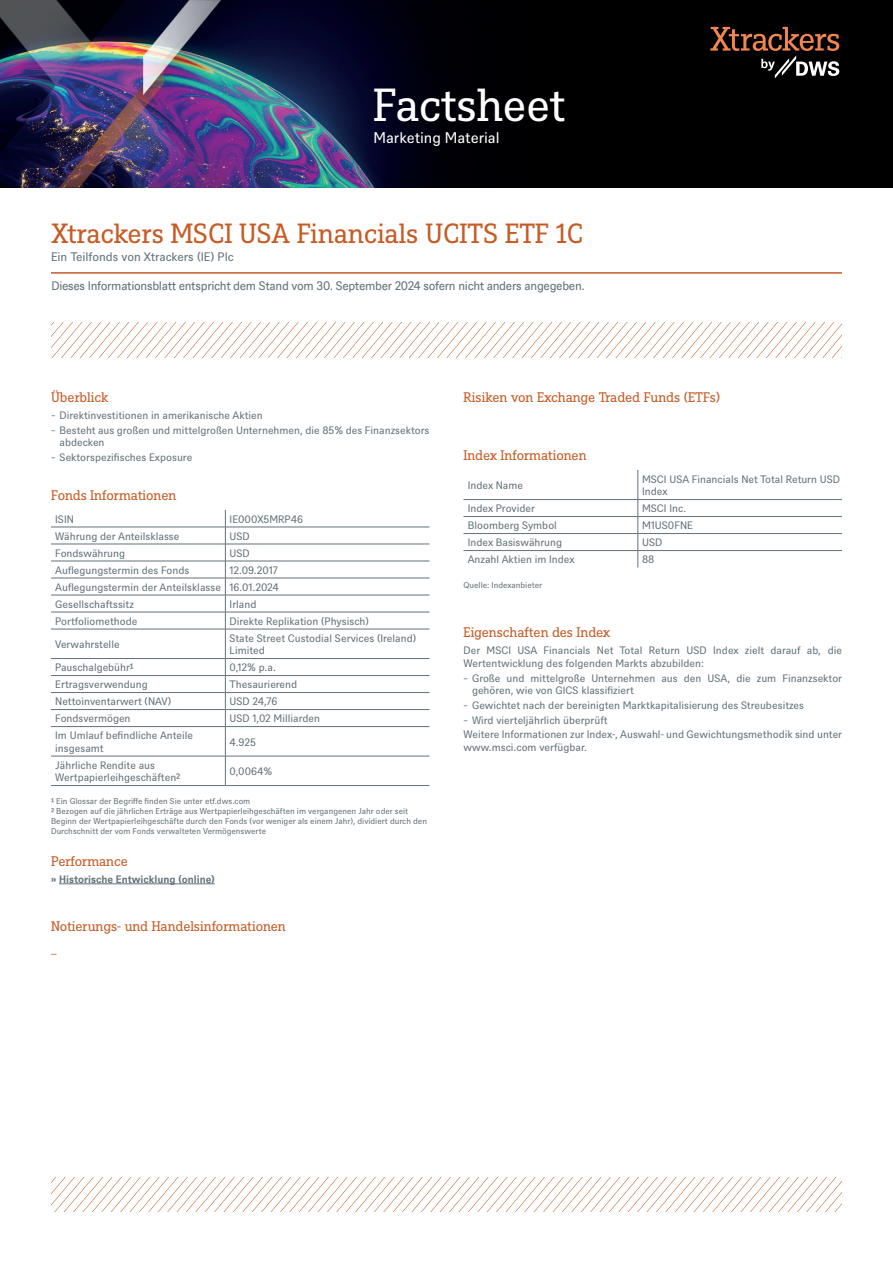
<style>
.page{position:relative;width:893px;height:1263px;background:#fff}
.page>*{position:absolute;margin:0;border:0;box-sizing:border-box;transform-origin:0 0}
.t1{font:45px "DWS Slab";letter-spacing:-.01em;color:#fff}
.t2{font:27px "DWS Slab";color:#c55c26}
.t3{font:15px "DWS Sans";color:#fff}
.t4{font:13.5px "DWS Slab";letter-spacing:-.01em;color:#c55c26}
.t5{font:300 13.5px "DWS Sans";color:#c55c26}
.t6{font:12px "DWS Sans TT";letter-spacing:-.025em;color:#627179}
.t7{font:12px "DWS Sans";color:#627179}
.t8{font:10.5px/12.6px "DWS Sans";color:#627179}
.t9{font:700 10.5px "DWS Sans";color:#627179}
.t10{font:8.25px/9.9px "DWS Sans";color:#627179}
</style>
<div class="page">
<hr style="left:59px;top:883px;width:156px;height:1px;background:#627179">
<hr style="left:51px;top:527px;width:174px;height:1px;background:#627179">
<hr style="left:225px;top:527px;width:204px;height:1px;background:#627179">
<hr style="left:51px;top:544px;width:174px;height:1px;background:#627179">
<hr style="left:225px;top:544px;width:204px;height:1px;background:#627179">
<hr style="left:51px;top:561px;width:174px;height:1px;background:#627179">
<hr style="left:225px;top:561px;width:204px;height:1px;background:#627179">
<hr style="left:51px;top:578px;width:174px;height:1px;background:#627179">
<hr style="left:225px;top:578px;width:204px;height:1px;background:#627179">
<hr style="left:51px;top:595px;width:174px;height:1px;background:#627179">
<hr style="left:225px;top:595px;width:204px;height:1px;background:#627179">
<hr style="left:51px;top:612px;width:174px;height:1px;background:#627179">
<hr style="left:225px;top:612px;width:204px;height:1px;background:#627179">
<hr style="left:51px;top:629px;width:174px;height:1px;background:#627179">
<hr style="left:225px;top:629px;width:204px;height:1px;background:#627179">
<hr style="left:51px;top:658px;width:174px;height:1px;background:#627179">
<hr style="left:225px;top:658px;width:204px;height:1px;background:#627179">
<hr style="left:51px;top:675px;width:174px;height:1px;background:#627179">
<hr style="left:225px;top:675px;width:204px;height:1px;background:#627179">
<hr style="left:51px;top:692px;width:174px;height:1px;background:#627179">
<hr style="left:51px;top:709px;width:174px;height:1px;background:#627179">
<hr style="left:51px;top:726px;width:174px;height:1px;background:#627179">
<hr style="left:51px;top:756px;width:174px;height:1px;background:#627179">
<hr style="left:51px;top:785px;width:174px;height:1px;background:#627179">
<hr style="left:225px;top:785px;width:204px;height:1px;background:#627179">
<hr style="left:225px;top:692px;width:204px;height:1px;background:#627179">
<hr style="left:225px;top:709px;width:204px;height:1px;background:#627179">
<hr style="left:225px;top:726px;width:204px;height:1px;background:#627179">
<hr style="left:225px;top:756px;width:204px;height:1px;background:#627179">
<svg style="left:225px;top:510px;width:1px;height:275px"></svg>
<hr style="left:463px;top:499px;width:175px;height:1px;background:#627179">
<hr style="left:638px;top:499px;width:204px;height:1px;background:#627179">
<hr style="left:463px;top:516px;width:175px;height:1px;background:#627179">
<hr style="left:638px;top:516px;width:204px;height:1px;background:#627179">
<hr style="left:463px;top:533px;width:175px;height:1px;background:#627179">
<hr style="left:638px;top:533px;width:204px;height:1px;background:#627179">
<hr style="left:463px;top:550px;width:175px;height:1px;background:#627179">
<hr style="left:638px;top:550px;width:204px;height:1px;background:#627179">
<svg style="left:638px;top:470px;width:1px;height:98px"></svg>
<hr style="left:51px;top:272px;width:791px;height:2px;background:#c55c26">
<svg style="left:52px;top:322px;width:790px;height:35px"></svg>
<img style="left:0;top:0;width:893px;height:188px">
<svg style="left:710px;top:27px;width:129px;height:51px;background:#3a2921"></svg>
<svg style="left:51px;top:1177px;width:791px;height:35px"></svg>
<h1 class="t1" style="left:373px;top:74px;width:193px">Factsheet</h1>
<h3 class="t3" style="left:373px;top:127px;width:128px">Marketing Material</h3>
<h2 class="t2" style="left:51px;top:215px;width:534px">Xtrackers MSCI USA Financials UCITS ETF 1C</h2>
<p class="t7" style="left:51px;top:249px;width:184px">Ein Teilfonds von Xtrackers (IE) Plc</p>
<p class="t6" style="left:51px;top:278px;width:535px">Dieses Informationsblatt entspricht dem Stand vom 30. September 2024 sofern nicht anders angegeben.</p>
<p class="t4" style="left:51px;top:388px;width:59px">Überblick</p>
<p class="t8" style="left:51px;top:407px;width:380px;line-height:14.7px">̵ Direktinvestitionen in amerikanische Aktien<br>̵ Besteht aus großen und mittelgroßen Unternehmen, die 85% des Finanzsektors</p>
<p class="t8" style="left:51px;top:434px;width:143px;line-height:14.7px;text-indent:9px">abdecken<br>̵ Sektorspezifisches Exposure</p>
<p class="t4" style="left:51px;top:486px;width:127px">Fonds Informationen</p>
<p class="t8" style="left:55px;top:512px;width:20px">ISIN</p>
<p class="t8" style="left:230px;top:512px;width:75px">IE000X5MRP46</p>
<p class="t8" style="left:55px;top:529px;width:126px">Währung der Anteilsklasse</p>
<p class="t8" style="left:230px;top:529px;width:22px">USD</p>
<p class="t8" style="left:55px;top:546px;width:71px">Fondswährung</p>
<p class="t8" style="left:230px;top:546px;width:22px">USD</p>
<p class="t8" style="left:55px;top:563px;width:136px">Auflegungstermin des Fonds</p>
<p class="t8" style="left:55px;top:561px;width:225px;line-height:17px;text-align:justify;text-indent:174px">12.09.2017<br>Auflegungstermin der Anteilsklasse 16.01.2024<br>Gesellschaftssitz</p>
<p class="t8" style="left:230px;top:597px;width:28px">Irland</p>
<p class="t8" style="left:55px;top:614px;width:84px">Portfoliomethode</p>
<p class="t8" style="left:230px;top:614px;width:141px">Direkte Replikation (Physisch)</p>
<p class="t8" style="left:55px;top:637px;width:66px">Verwahrstelle</p>
<p class="t8" style="left:230px;top:631px;width:188px">State Street Custodial Services (Ireland)<br>Limited</p>
<p class="t8" style="left:55px;top:660px;width:80px">Pauschalgebühr¹</p>
<p class="t8" style="left:230px;top:660px;width:48px">0,12% p.a.</p>
<p class="t8" style="left:55px;top:677px;width:94px">Ertragsverwendung</p>
<p class="t8" style="left:230px;top:677px;width:69px">Thesaurierend</p>
<p class="t8" style="left:55px;top:694px;width:117px">Nettoinventarwert (NAV)</p>
<p class="t8" style="left:230px;top:694px;width:49px">USD 24,76</p>
<p class="t8" style="left:55px;top:711px;width:77px">Fondsvermögen</p>
<p class="t8" style="left:230px;top:711px;width:92px">USD 1,02 Milliarden</p>
<p class="t8" style="left:55px;top:728px;width:139px">Im Umlauf befindliche Anteile insgesamt</p>
<p class="t8" style="left:230px;top:735px;width:28px">4.925</p>
<p class="t8" style="left:55px;top:758px;width:127px">Jährliche Rendite aus<br>Wertpapierleihgeschäften²</p>
<p class="t8" style="left:230px;top:764px;width:44px">0,0064%</p>
<p class="t10" style="left:51px;top:795px;width:377px">¹ Ein Glossar der Begriffe finden Sie unter etf.dws.com<br>² Bezogen auf die jährlichen Erträge aus Wertpapierleihgeschäften im vergangenen Jahr oder seit Beginn der Wertpapierleihgeschäfte durch den Fonds (vor weniger als einem Jahr), dividiert durch den Durchschnitt der vom Fonds verwalteten Vermögenswerte</p>
<p class="t4" style="left:51px;top:852px;width:78px">Performance</p>
<p class="t9" style="left:51px;top:872px;width:165px">» Historische Entwicklung (online)</p>
<p class="t4" style="left:51px;top:917px;width:236px">Notierungs- und Handelsinformationen</p>
<p class="t5" style="left:51px;top:938px;width:7px">_</p>
<p class="t4" style="left:463px;top:388px;width:258px">Risiken von Exchange Traded Funds (ETFs)</p>
<p class="t4" style="left:463px;top:446px;width:125px">Index Informationen</p>
<p class="t8" style="left:468px;top:478px;width:57px">Index Name</p>
<p class="t8" style="left:642px;top:472px;width:199px">MSCI USA Financials Net Total Return USD<br>Index</p>
<p class="t8" style="left:468px;top:501px;width:69px">Index Provider</p>
<p class="t8" style="left:642px;top:501px;width:46px">MSCI Inc.</p>
<p class="t8" style="left:468px;top:518px;width:91px">Bloomberg Symbol</p>
<p class="t8" style="left:642px;top:518px;width:52px">M1US0FNE</p>
<p class="t8" style="left:468px;top:535px;width:96px">Index Basiswährung</p>
<p class="t8" style="left:642px;top:535px;width:22px">USD</p>
<p class="t8" style="left:468px;top:552px;width:108px">Anzahl Aktien im Index</p>
<p class="t8" style="left:642px;top:552px;width:14px">88</p>
<p class="t10" style="left:463px;top:580px;width:80px">Quelle: Indexanbieter</p>
<p class="t4" style="left:463px;top:623px;width:148px">Eigenschaften des Index</p>
<p class="t8" style="left:463px;top:643px;width:380px">Der MSCI USA Financials Net Total Return USD Index zielt darauf ab, die<br>Wertentwicklung des folgenden Markts abzubilden:</p>
<p class="t8" style="left:472px;top:671px;width:372px;text-indent:-9px">̵ Große und mittelgroße Unternehmen aus den USA, die zum Finanzsektor gehören, wie von GICS klassifiziert</p>
<p class="t8" style="left:463px;top:697px;width:380px;line-height:14.7px">̵ Gewichtet nach der bereinigten Marktkapitalisierung des Streubesitzes<br>̵ Wird vierteljährlich überprüft<br>Weitere Informationen zur Index-, Auswahl- und Gewichtungsmethodik sind unter</p>
<p class="t8" style="left:463px;top:740px;width:125px">www.msci.com verfügbar.</p>
</div>
